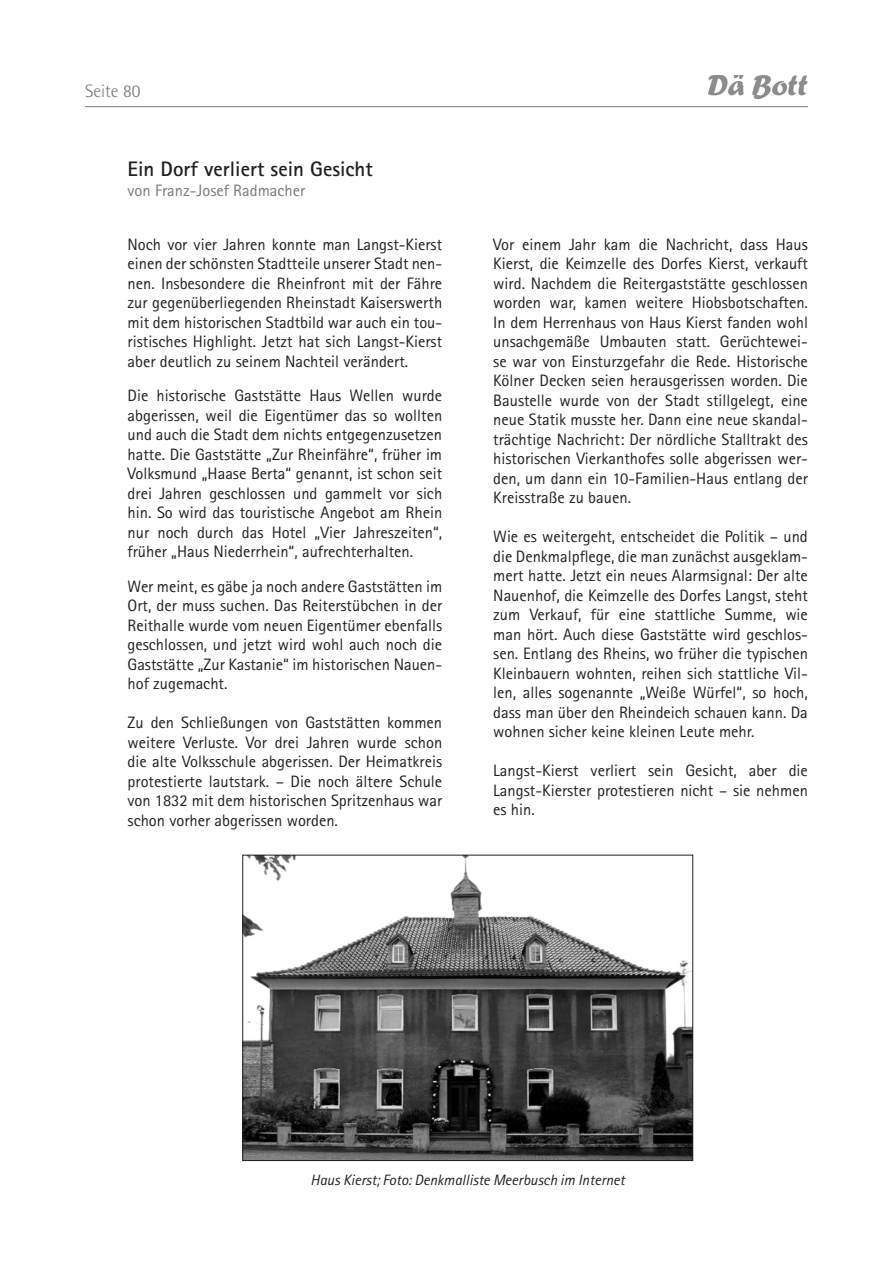
<style>
.page{position:relative;width:893px;height:1263px;background:#fff}
.page>*{position:absolute;margin:0;border:0;box-sizing:border-box;transform-origin:0 0}
.t1{font:700 21px "Rotis Sans Serif Std";color:#231f20}
.t2{font:300 18px "Rotis Semi Sans";color:#76787b}
.t3{font:16.5px/19.5px "Rotis Sans Serif Std";color:#231f20;text-align:justify}
.t4{font:16.5px "Rotis Sans Serif Std";color:#76787b}
.t5{font:italic 15px "Rotis Sans Serif";color:#231f20}
</style>
<div class="page">
<hr style="left:85px;top:106px;width:723px;height:1px;background:#76787b">
<img style="left:708px;top:75px;width:100px;height:25px">
<img style="left:244px;top:857px;width:447px;height:302px">
<div style="left:242px;top:855px;width:451px;height:306px;border:1px solid #231f20"></div>
<p class="t2" style="left:85px;top:80px;width:57px">Seite 80</p>
<p class="t1" style="left:128px;top:156px;width:247px">Ein Dorf verliert sein Gesicht</p>
<p class="t4" style="left:128px;top:180px;width:179px">von Franz-Josef Radmacher</p>
<p class="t3" style="left:128px;top:234px;width:316px">Noch vor vier Jahren konnte man Langst-Kierst einen der schönsten Stadtteile unserer Stadt nen&shy;nen. Insbesondere die Rheinfront mit der Fähre zur gegenüberliegenden Rheinstadt Kaiserswerth mit dem historischen Stadtbild war auch ein tou&shy;ristisches Highlight. Jetzt hat sich Langst-Kierst aber deutlich zu seinem Nachteil verändert.</p>
<p class="t3" style="left:128px;top:386px;width:316px">Die historische Gaststätte Haus Wellen wurde abgerissen, weil die Eigentümer das so wollten und auch die Stadt dem nichts entgegenzusetzen hatte. Die Gaststätte „Zur Rheinfähre“, früher im Volksmund „Haase Berta“ genannt, ist schon seit drei Jahren geschlossen und gammelt vor sich hin. So wird das touristische Angebot am Rhein nur noch durch das Hotel „Vier Jahreszeiten“, früher „Haus Niederrhein“, aufrechterhalten.</p>
<p class="t3" style="left:128px;top:576px;width:316px">Wer meint, es gäbe ja noch andere Gaststätten im Ort, der muss suchen. Das Reiterstübchen in der Reithalle wurde vom neuen Eigentümer ebenfalls geschlossen, und jetzt wird wohl auch noch die Gaststätte „Zur Kastanie“ im historischen Nauen&shy;hof zugemacht.</p>
<p class="t3" style="left:128px;top:713px;width:316px">Zu den Schließungen von Gaststätten kommen weitere Verluste. Vor drei Jahren wurde schon die alte Volksschule abgerissen. Der Heimatkreis protestierte lautstark. – Die noch ältere Schule von 1832 mit dem historischen Spritzenhaus war schon vorher abgerissen worden.</p>
<p class="t3" style="left:493px;top:234px;width:316px">Vor einem Jahr kam die Nachricht, dass Haus Kierst, die Keimzelle des Dorfes Kierst, verkauft wird. Nachdem die Reitergaststätte geschlossen worden war, kamen weitere Hiobsbotschaften.<br>In dem Herrenhaus von Haus Kierst fanden wohl unsachgemäße Umbauten statt. Gerüchtewei&shy;se war von Einsturzgefahr die Rede. Historische Kölner Decken seien herausgerissen worden. Die Baustelle wurde von der Stadt stillgelegt, eine neue Statik musste her. Dann eine neue skandal&shy;trächtige Nachricht: Der nördliche Stalltrakt des historischen Vierkanthofes solle abgerissen wer&shy;den, um dann ein 10-Familien-Haus entlang der Kreisstraße zu bauen.</p>
<p class="t3" style="left:493px;top:527px;width:316px">Wie es weitergeht, entscheidet die Politik – und die Denkmalpflege, die man zunächst ausgeklam&shy;mert hatte. Jetzt ein neues Alarmsignal: Der alte Nauenhof, die Keimzelle des Dorfes Langst, steht zum Verkauf, für eine stattliche Summe, wie man hört. Auch diese Gaststätte wird geschlos&shy;sen. Entlang des Rheins, wo früher die typischen Kleinbauern wohnten, reihen sich stattliche Vil&shy;len, alles sogenannte „Weiße Würfel“, so hoch, dass man über den Rheindeich schauen kann. Da wohnen sicher keine kleinen Leute mehr.</p>
<p class="t3" style="left:493px;top:761px;width:316px">Langst-Kierst verliert sein Gesicht, aber die Langst-Kierster protestieren nicht – sie nehmen es hin.</p>
<p class="t5" style="left:311px;top:1171px;width:316px">Haus Kierst; Foto: Denkmalliste Meerbusch im Internet</p>
</div>
